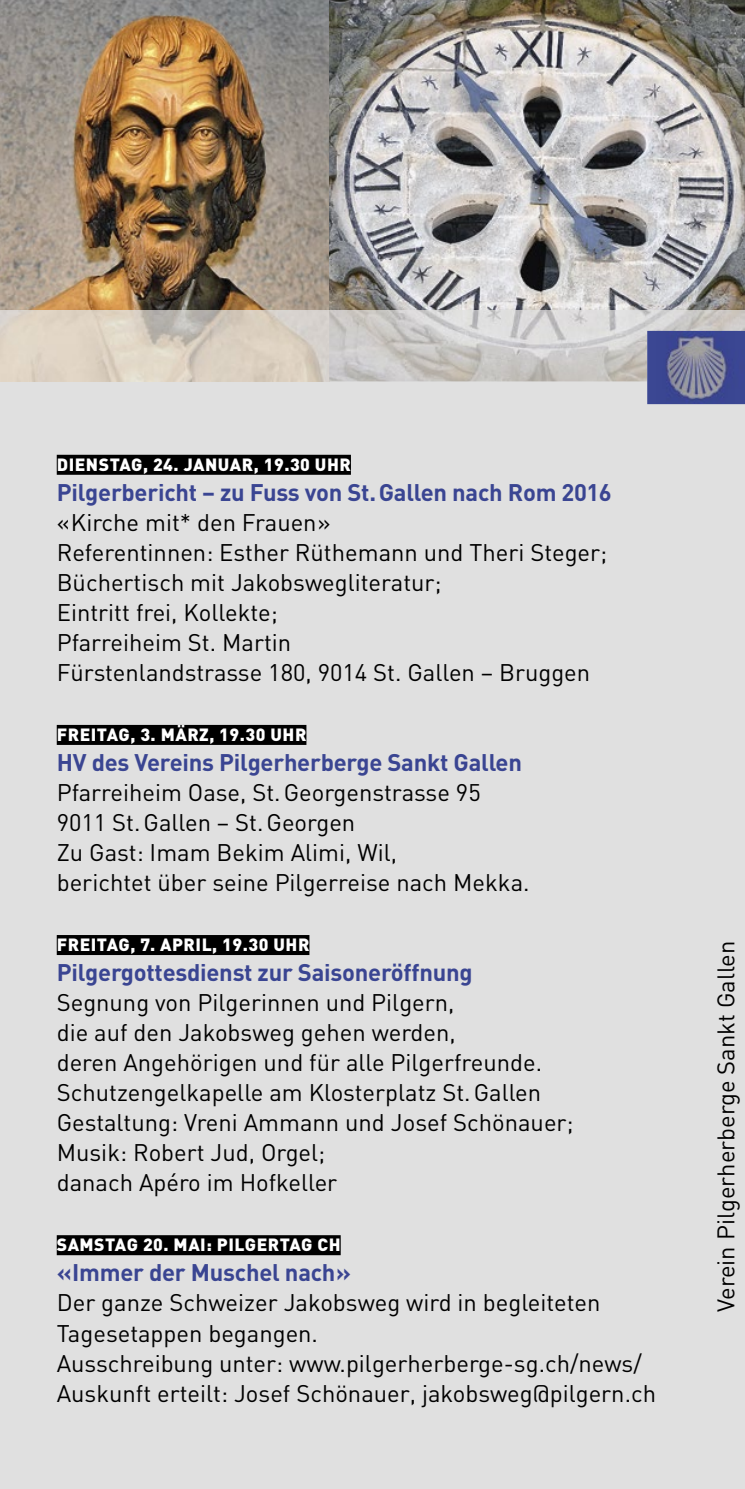
<style>
.page{position:relative;width:745px;height:1489px;background:#fff}
.page>*{position:absolute;margin:0;border:0;box-sizing:border-box;transform-origin:0 0}
.t1{font:23.75px/30px "DIN";color:#000}
.t2{font:700 23.75px "DIN";letter-spacing:-.01em;color:#3a4592}
.t3{font:900 17.5px "DIN";letter-spacing:.03em;color:#fff}
</style>
<div class="page">
<div style="left:0;top:0;width:744px;height:1488px;background:#e0e0e0"></div>
<img style="left:0;top:309px;width:744px;height:72px">
<div style="left:57px;top:455px;width:294px;height:20px;background:#000"></div>
<div style="left:57px;top:725px;width:249px;height:20px;background:#000"></div>
<div style="left:57px;top:935px;width:252px;height:20px;background:#000"></div>
<div style="left:57px;top:1235px;width:283px;height:20px;background:#000"></div>
<img style="left:646px;top:331px;width:98px;height:73px">
<img style="left:0;top:0;width:744px;height:309px">
<p class="t3" style="left:57px;top:453px;width:295px">DIENSTAG, 24. JANUAR, 19.30 UHR</p>
<p class="t2" style="left:57px;top:477px;width:556px">Pilgerbericht – zu Fuss von St. Gallen nach Rom 2016</p>
<p class="t1" style="left:57px;top:507px;width:551px">« Kirche mit* den Frauen »<br>Referentinnen: Esther Rüthemann und Theri Steger; Büchertisch mit Jakobswegliteratur;<br>Eintritt frei, Kollekte;<br>Pfarreiheim St. Martin<br>Fürstenlandstrasse 180, 9014 St. Gallen – Bruggen</p>
<p class="t3" style="left:57px;top:723px;width:251px">FREITAG, 3. MÄRZ, 19.30 UHR</p>
<p class="t2" style="left:57px;top:747px;width:466px">HV des Vereins Pilgerherberge Sankt Gallen</p>
<p class="t1" style="left:57px;top:777px;width:474px">Pfarreiheim Oase, St. Georgenstrasse 95<br>9011 St. Gallen – St. Georgen<br>Zu Gast: Imam Bekim Alimi, Wil,<br>berichtet über seine Pilgerreise nach Mekka.</p>
<p class="t3" style="left:57px;top:933px;width:254px">FREITAG, 7. APRIL, 19.30 UHR</p>
<p class="t2" style="left:57px;top:957px;width:417px">Pilgergottesdienst zur Saisoneröffnung</p>
<p class="t1" style="left:57px;top:987px;width:518px">Segnung von Pilgerinnen und Pilgern,<br>die auf den Jakobsweg gehen werden,<br>deren Angehörigen und für alle Pilgerfreunde.<br>Schutzengelkapelle am Klosterplatz St. Gallen Gestaltung: Vreni Ammann und Josef Schönauer; Musik: Robert Jud, Orgel;<br>danach Apéro im Hofkeller</p>
<p class="t3" style="left:57px;top:1233px;width:285px">SAMSTAG 20. MAI: PILGERTAG CH</p>
<p class="t2" style="left:57px;top:1257px;width:295px">« Immer der Muschel nach »</p>
<p class="t1" style="left:57px;top:1287px;width:600px">Der ganze Schweizer Jakobsweg wird in begleiteten Tagesetappen begangen.<br>Ausschreibung unter: www.pilgerherberge-sg.ch/news/ Auskunft erteilt: Josef Schönauer, jakobsweg@pilgern.ch</p>
<p class="t1" style="left:710px;top:1311px;width:372px;rotate:-90deg">Verein Pilgerherberge Sankt Gallen</p>
</div>
